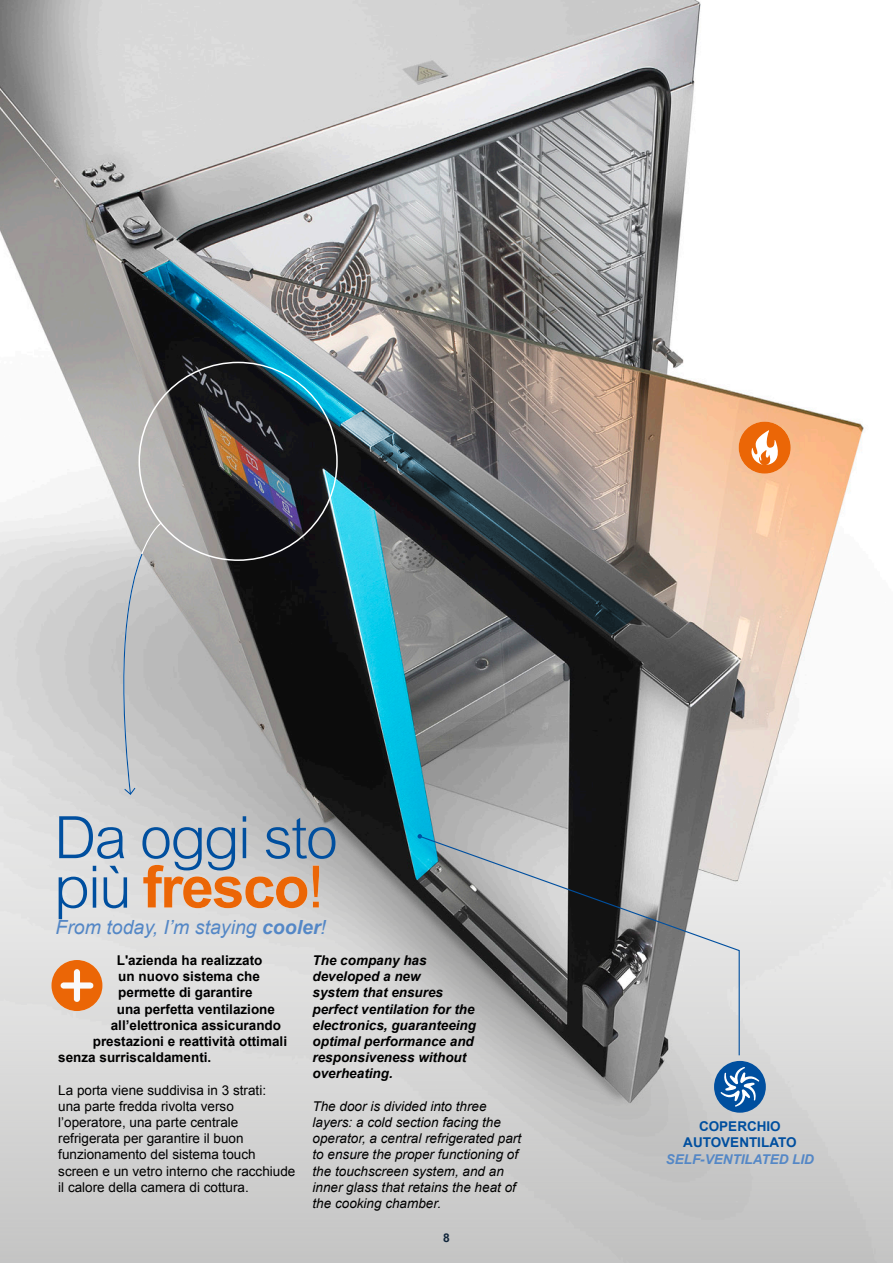
<style>
.page{position:relative;width:893px;height:1263px;background:#fff}
.page>*{position:absolute;margin:0;border:0;box-sizing:border-box;transform-origin:0 0}
.t1{font:300 58.5px/49.5px "Arial";letter-spacing:-.03em;color:#004f9f}
.t2{font:italic 19.5px "Arial";color:#5487c6}
.t3{font:13.5px/16.2px "Arial";color:#000}
.t4{font:italic 13.5px/16.2px "Arial";color:#000}
.t5{font:700 13.5px "Arial";color:#000}
.t6{font:italic 700 13.5px/16.2px "Arial";color:#000}
.t7{font:700 13.5px/16.2px "Arial";color:#004f9f;text-align:center}
.t8{font:italic 700 13.5px "Arial";color:#5487c6}
.t9{font:700 12px "Arial";color:#10253a}
.s1{font-weight:700}
</style>
<div class="page">
<img style="left:0;top:0;width:863px;height:1102px">
<img style="left:143px;top:260px;width:493px;height:375px">
<svg style="left:105px;top:361px;width:233px;height:435px;background:#76787a"></svg>
<svg style="left:323px;top:467px;width:115px;height:413px;background:#34646d"></svg>
<div style="left:714px;top:1061px;width:52px;height:52px;background:#004f9f;border-radius:50%"></div>
<svg style="left:720px;top:1066px;width:40px;height:41px"></svg>
<svg style="left:418px;top:835px;width:322px;height:221px;background:#8f9191"></svg>
<svg style="left:418px;top:834px;width:4px;height:4px"></svg>
<svg style="left:51px;top:960px;width:51px;height:51px;background:#ea9455"></svg>
<svg style="left:143px;top:865px;width:176px;height:43px;background:#dea780"></svg>
<svg style="left:739px;top:422px;width:52px;height:52px;background:#f0914b"></svg>
<h1 class="t1" style="left:54px;top:813px;width:286px">Da oggi sto più</h1>
<h2 class="t2" style="left:55px;top:915px;width:272px">From today, I’m staying <span class="s1">cooler</span>!</h2>
<p class="t5" style="left:117px;top:951px;width:147px">L'azienda ha realizzato</p>
<p class="t5" style="left:118px;top:967px;width:143px">un nuovo sistema che</p>
<p class="t5" style="left:118px;top:984px;width:136px">permette di garantire</p>
<p class="t5" style="left:117px;top:1000px;width:160px">una perfetta ventilazione</p>
<p class="t5" style="left:111px;top:1016px;width:172px">all’elettronica assicurando</p>
<p class="t5" style="left:93px;top:1032px;width:196px">prestazioni e reattività ottimali</p>
<p class="t5" style="left:58px;top:1048px;width:155px">senza surriscaldamenti.</p>
<p class="t3" style="left:58px;top:1082px;width:239px">La porta viene suddivisa in 3 strati:<br>una parte fredda rivolta verso l’operatore, una parte centrale refrigerata per garantire il buon funzionamento del sistema touch screen e un vetro interno che racchiude il calore della camera di cottura.</p>
<p class="t6" style="left:313px;top:953px;width:165px">The company has developed a new<br>system that ensures perfect ventilation for the electronics, guaranteeing optimal performance and responsiveness without overheating.</p>
<p class="t4" style="left:313px;top:1098px;width:210px">The door is divided into three layers: a cold section facing the operator, a central refrigerated part to ensure the proper functioning of the touchscreen system, and an inner glass that retains the heat of the cooking chamber.</p>
<p class="t9" style="left:443px;top:1229px;width:8px">8</p>
<p class="t7" style="left:683px;top:1119px;width:115px">COPERCHIO<br>AUTOVENTILATO</p>
<p class="t8" style="left:666px;top:1150px;width:150px">SELF-VENTILATED LID</p>
</div>
